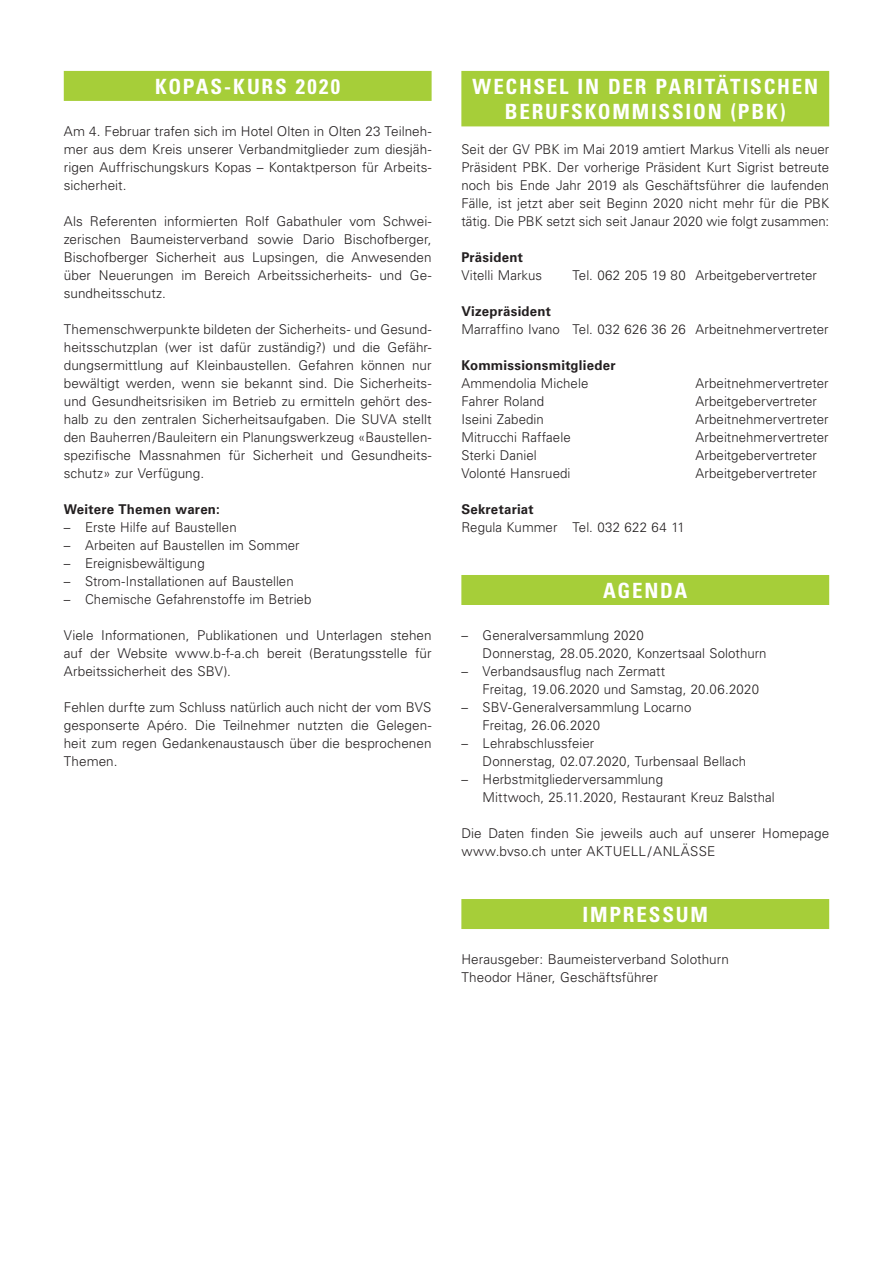
<style>
.page{position:relative;width:893px;height:1263px;background:#fff}
.page>*{position:absolute;margin:0;border:0;box-sizing:border-box;transform-origin:0 0}
.t1{font:700 condensed 21px/25.2px "Univers LT Std";letter-spacing:.085em;color:#fff;text-align:center}
.t2{font:300 13.5px/18px "Univers LT Std";letter-spacing:.005em;color:#231f20}
.t3{font:700 13.5px "Univers LT Std";letter-spacing:.02em;color:#231f20}
</style>
<div class="page">
<div style="left:64px;top:71px;width:368px;height:30px;background:#a6ce39"></div>
<div style="left:461px;top:71px;width:368px;height:55px;background:#a6ce39"></div>
<div style="left:461px;top:575px;width:368px;height:30px;background:#a6ce39"></div>
<div style="left:461px;top:899px;width:368px;height:30px;background:#a6ce39"></div>
<h1 class="t1" style="left:155px;top:74px;width:186px">KOPAS-KURS 2020</h1>
<p class="t2" style="left:64px;top:122px;width:369px;text-align:justify">Am 4. Februar trafen sich im Hotel Olten in Olten 23 Teilneh&shy;mer aus dem Kreis unserer Verbandmitglieder zum diesjäh&shy;rigen Auffrischungskurs Kopas – Kontaktperson für Arbeits&shy;sicherheit.</p>
<p class="t2" style="left:64px;top:212px;width:369px;text-align:justify">Als Referenten informierten Rolf Gabathuler vom Schwei&shy;zerischen Baumeisterverband sowie Dario Bischofberger, Bischofberger Sicherheit aus Lupsingen, die Anwesenden über Neuerungen im Bereich Arbeitssicherheits- und Ge&shy;sundheitsschutz.</p>
<p class="t2" style="left:64px;top:320px;width:369px;text-align:justify">Themenschwerpunkte bildeten der Sicherheits- und Gesund&shy;heitsschutzplan (wer ist dafür zuständig?) und die Gefähr&shy;dungsermittlung auf Kleinbaustellen. Gefahren können nur bewältigt werden, wenn sie bekannt sind. Die Sicherheits&shy;und Gesundheitsrisiken im Betrieb zu ermitteln gehört des&shy;halb zu den zentralen Sicherheitsaufgaben. Die SUVA stellt den Bauherren/Bauleitern ein Planungswerkzeug «Baustellen&shy;spezifische Massnahmen für Sicherheit und Gesundheits&shy;schutz» zur Verfügung.</p>
<p class="t3" style="left:64px;top:501px;width:157px">Weitere Themen waren:</p>
<p class="t2" style="left:64px;top:518px;width:174px">– Erste Hilfe auf Baustellen</p>
<p class="t2" style="left:64px;top:536px;width:237px">– Arbeiten auf Baustellen im Sommer</p>
<p class="t2" style="left:64px;top:554px;width:142px">– Ereignisbewältigung</p>
<p class="t2" style="left:64px;top:572px;width:231px">– Strom-Installationen auf Baustellen</p>
<p class="t2" style="left:64px;top:590px;width:249px">– Chemische Gefahrenstoffe im Betrieb</p>
<p class="t2" style="left:64px;top:626px;width:369px;text-align:justify">Viele Informationen, Publikationen und Unterlagen stehen auf der Website www.b-f-a.ch bereit (Beratungsstelle für Arbeitssicherheit des SBV).</p>
<p class="t2" style="left:64px;top:698px;width:369px;text-align:justify">Fehlen durfte zum Schluss natürlich auch nicht der vom BVS gesponserte Apéro. Die Teilnehmer nutzten die Gelegen&shy;heit zum regen Gedankenaustausch über die besprochenen Themen.</p>
<h1 class="t1" style="left:472px;top:74px;width:347px">WECHSEL IN DER PARITÄTISCHEN<br>BERUFSKOMMISSION (PBK)</h1>
<p class="t2" style="left:461px;top:140px;width:369px;text-align:justify">Seit der GV PBK im Mai 2019 amtiert Markus Vitelli als neuer Präsident PBK. Der vorherige Präsident Kurt Sigrist betreute noch bis Ende Jahr 2019 als Geschäftsführer die laufenden Fälle, ist jetzt aber seit Beginn 2020 nicht mehr für die PBK tätig. Die PBK setzt sich seit Janaur 2020 wie folgt zusammen:</p>
<p class="t3" style="left:461px;top:249px;width:63px">Präsident</p>
<p class="t2" style="left:461px;top:266px;width:82px">Vitelli Markus</p>
<p class="t2" style="left:572px;top:266px;width:246px">Tel. 062 205 19 80 Arbeitgebervertreter</p>
<p class="t3" style="left:461px;top:303px;width:91px">Vizepräsident</p>
<p class="t2" style="left:461px;top:320px;width:369px">Marraffino Ivano Tel. 032 626 36 26 Arbeitnehmervertreter</p>
<p class="t3" style="left:461px;top:357px;width:156px">Kommissionsmitglieder</p>
<p class="t2" style="left:461px;top:374px;width:128px">Ammendolia Michele</p>
<p class="t2" style="left:695px;top:374px;width:135px">Arbeitnehmervertreter</p>
<p class="t2" style="left:461px;top:392px;width:84px">Fahrer Roland</p>
<p class="t2" style="left:695px;top:392px;width:123px">Arbeitgebervertreter</p>
<p class="t2" style="left:461px;top:410px;width:84px">Iseini Zabedin</p>
<p class="t2" style="left:695px;top:410px;width:135px">Arbeitnehmervertreter</p>
<p class="t2" style="left:461px;top:428px;width:111px">Mitrucchi Raffaele</p>
<p class="t2" style="left:695px;top:428px;width:135px">Arbeitnehmervertreter</p>
<p class="t2" style="left:461px;top:446px;width:77px">Sterki Daniel</p>
<p class="t2" style="left:695px;top:446px;width:123px">Arbeitgebervertreter</p>
<p class="t2" style="left:461px;top:464px;width:111px">Volonté Hansruedi</p>
<p class="t2" style="left:695px;top:464px;width:123px">Arbeitgebervertreter</p>
<p class="t3" style="left:461px;top:501px;width:74px">Sekretariat</p>
<p class="t2" style="left:461px;top:518px;width:225px">Regula Kummer Tel. 032 622 64 11</p>
<h1 class="t1" style="left:603px;top:578px;width:86px">AGENDA</h1>
<p class="t2" style="left:483px;top:626px;width:285px;text-indent:-21px">– Generalversammlung 2020<br>Donnerstag, 28.05.2020, Konzertsaal Solothurn</p>
<p class="t2" style="left:483px;top:662px;width:278px;text-indent:-21px">– Verbandsausflug nach Zermatt<br>Freitag, 19.06.2020 und Samstag, 20.06.2020</p>
<p class="t2" style="left:483px;top:698px;width:210px;text-indent:-21px">– SBV-Generalversammlung Locarno<br>Freitag, 26.06.2020</p>
<p class="t2" style="left:483px;top:734px;width:265px;text-indent:-21px">– Lehrabschlussfeier<br>Donnerstag, 02.07.2020, Turbensaal Bellach</p>
<p class="t2" style="left:483px;top:770px;width:294px;text-indent:-21px">– Herbstmitgliederversammlung<br>Mittwoch, 25.11.2020, Restaurant Kreuz Balsthal</p>
<p class="t2" style="left:461px;top:824px;width:369px">Die Daten finden Sie jeweils auch auf unserer Homepage www.bvso.ch unter AKTUELL/ANLÄSSE</p>
<h1 class="t1" style="left:582px;top:902px;width:127px">IMPRESSUM</h1>
<p class="t2" style="left:461px;top:950px;width:269px">Herausgeber: Baumeisterverband Solothurn<br>Theodor Häner, Geschäftsführer</p>
</div>
